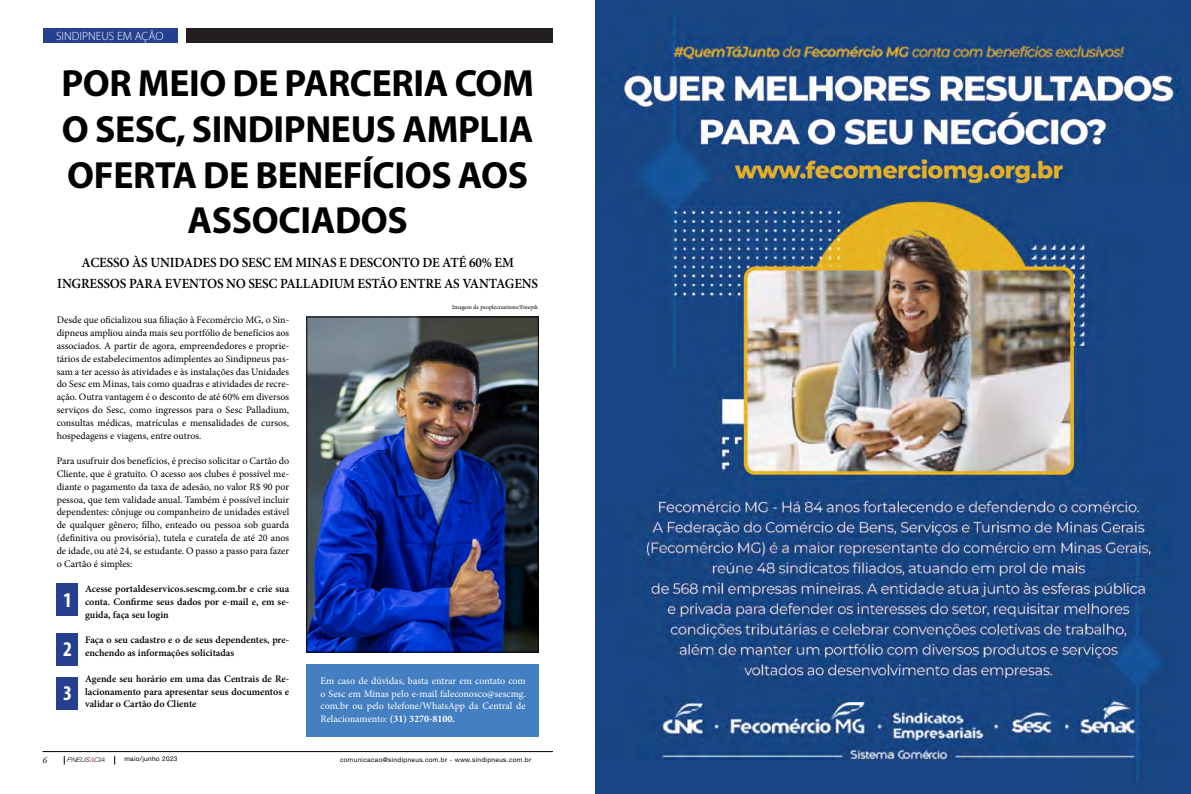
<style>
.page{position:relative;width:1191px;height:794px;background:#fff}
.page>*{position:absolute;margin:0;border:0;box-sizing:border-box;transform-origin:0 0}
.t1{font:700 38px/45.6px "Myriad Pro";letter-spacing:-.01em;color:#000;text-align:center}
.t2{font:700 condensed 21px/44px "Myriad Pro";color:#fff}
.t3{font:600 14px/21px "Minion Pro";letter-spacing:-.01em;color:#000;text-align:center;scale:.95 1}
.t4{font:300 12px "Myriad Pro";color:#fff}
.t5{font:10px/12.8px "Minion Pro";color:#000;text-align:justify}
.t6{font:600 10px/12.8px "Minion Pro";color:#000;text-align:justify}
.t7{font:10px/12.8px "Minion Pro";letter-spacing:-.005em;color:#fff;text-align:justify}
.t8{font:italic 9px "Adobe Garamond Pro";color:#000}
.t9{font:6.5px "Helvetica Neue CE";letter-spacing:.05em;color:#000}
.t10{font:italic 300 6.5px "Helvetica Neue LT Pro";color:#000;scale:1.08 1}
.t11{font:6px "Minion Pro";color:#000}
.s1{font-weight:700}
.s2{color:#ed1c2e}
</style>
<div class="page">
<hr style="left:43px;top:751px;width:510px;height:1px;background:#000">
<div style="left:306px;top:664px;width:233px;height:72px;background:#447fc1"></div>
<div style="left:186px;top:28px;width:367px;height:15px;background:#231f20"></div>
<div style="left:43px;top:28px;width:134px;height:15px;background:#25408f"></div>
<img style="left:308px;top:318px;width:229px;height:332px">
<div style="left:306px;top:316px;width:233px;height:336px;border:1px solid #000"></div>
<div style="left:57px;top:583px;width:21px;height:33px;background:#25408f"></div>
<div style="left:57px;top:632px;width:21px;height:33px;background:#25408f"></div>
<div style="left:57px;top:676px;width:21px;height:33px;background:#25408f"></div>
<img style="left:595px;top:0;width:596px;height:794px">
<p class="t4" style="left:56px;top:29px;width:109px">SINDIPNEUS EM AÇÃO</p>
<h1 class="t1" style="left:61px;top:60px;width:474px">POR MEIO DE PARCERIA COM<br>O SESC, SINDIPNEUS AMPLIA<br>OFERTA DE BENEFÍCIOS AOS<br>ASSOCIADOS</h1>
<h3 class="t3" style="left:57px;top:251px;width:507px">ACESSO ÀS UNIDADES DO SESC EM MINAS E DESCONTO DE ATÉ 60% EM<br>INGRESSOS PARA EVENTOS NO SESC PALLADIUM ESTÃO ENTRE AS VANTAGENS</h3>
<p class="t5" style="left:57px;top:314px;width:234px">Desde que oficializou sua filiação à Fecomércio MG, o Sin&shy;dipneus ampliou ainda mais seu portfólio de benefícios aos associados. A partir de agora, empreendedores e proprie&shy;tários de estabelecimentos adimplentes ao Sindipneus pas&shy;sam a ter acesso às atividades e às instalações das Unidades do Sesc em Minas, tais como quadras e atividades de recre&shy;ação. Outra vantagem é o desconto de até 60% em diversos serviços do Sesc, como ingressos para o Sesc Palladium, consultas médicas, matrículas e mensalidades de cursos, hospedagens e viagens, entre outros.</p>
<p class="t5" style="left:57px;top:454px;width:234px">Para usufruir dos benefícios, é preciso solicitar o Cartão do Cliente, que é gratuito. O acesso aos clubes é possível me&shy;diante o pagamento da taxa de adesão, no valor R$ 90 por pessoa, que tem validade anual. Também é possível incluir dependentes: cônjuge ou companheiro de unidades estável de qualquer gênero; filho, enteado ou pessoa sob guarda (definitiva ou provisória), tutela e curatela de até 20 anos de idade, ou até 24, se estudante. O passo a passo para fazer o Cartão é simples:</p>
<p class="t6" style="left:85px;top:582px;width:206px">Acesse portaldeservicos.sescmg.com.br e crie sua conta. Confirme seus dados por e-mail e, em se&shy;guida, faça seu login</p>
<p class="t6" style="left:85px;top:634px;width:206px">Faça o seu cadastro e o de seus dependentes, pre&shy;enchendo as informações solicitadas</p>
<p class="t6" style="left:85px;top:672px;width:206px">Agende seu horário em uma das Centrais de Re&shy;lacionamento para apresentar seus documentos e validar o Cartão do Cliente</p>
<h2 class="t2" style="left:63px;top:577px;width:10px">1</h2>
<h2 class="t2" style="left:63px;top:627px;width:10px">2<br>3</h2>
<p class="t11" style="left:452px;top:303px;width:87px">Imagem de peoplecreations/Freepik</p>
<p class="t7" style="left:320px;top:674px;width:207px">Em caso de dúvidas, basta entrar em contato com o Sesc em Minas pelo e-mail faleconosco@sescmg. com.br ou pelo telefone/WhatsApp da Central de Relacionamento: <span class="s1">(31) 3270-8100.</span></p>
<p class="t8" style="left:43px;top:754px;width:6px">6</p>
<p class="t10" style="left:67px;top:756px;width:37px">PNEUS<span class="s2">&amp;</span>CIA</p>
<p class="t9" style="left:124px;top:755px;width:55px">maio/junho 2023</p>
<p class="t9" style="left:340px;top:755px;width:193px">comunicacao@sindipneus.com.br - www.sindipneus.com.br</p>
</div>
